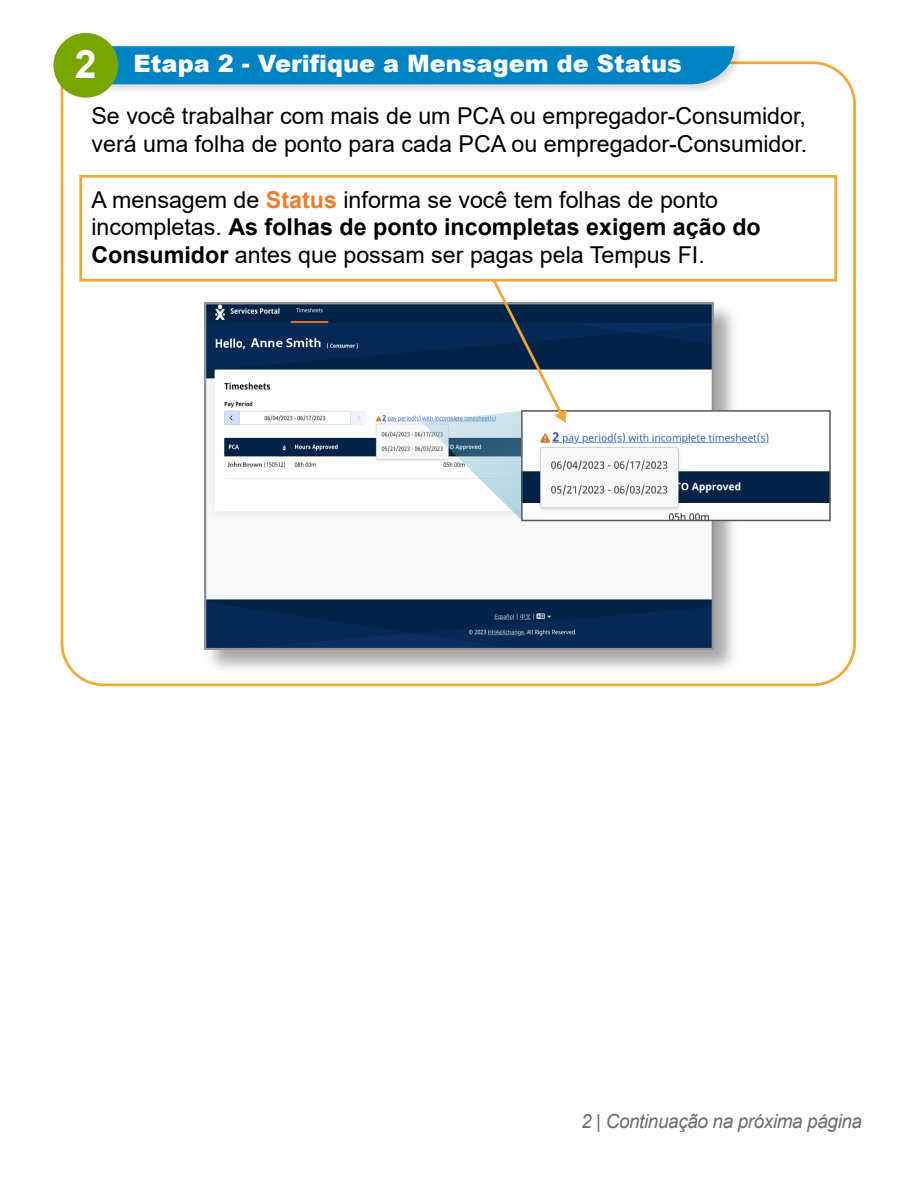
<style>
.page{position:relative;width:918px;height:1188px;background:#fff}
.page>*{position:absolute;margin:0;border:0;box-sizing:border-box;transform-origin:0 0}
.t1{font:900 24px "Arial";color:#fff}
.t2{font:23.25px/27.9px "Arial";color:#000}
.t3{font:italic 19.5px "Arial";letter-spacing:-.02em;color:#6d6d6d}
.s1{font-weight:700;font-size:39.15px}
.s2{font-weight:700;color:#ed7e30}
.s3{font-weight:700}
</style>
<div class="page">
<svg style="left:60px;top:61px;width:796px;height:626px"></svg>
<img style="left:56px;top:40px;width:692px;height:57px">
<div style="left:112px;top:46px;width:622px;height:38px;background:#0083c3"></div>
<div style="left:53px;top:33px;width:65px;height:65px;background:#79a500;border-radius:50%"></div>
<img style="left:198px;top:296px;width:546px;height:386px">
<svg style="left:205px;top:303px;width:508px;height:346px"></svg>
<img style="left:566px;top:413px;width:262px;height:105px">
<div style="left:521px;top:410px;width:310px;height:111px;border:2px solid #565656"></div>
<svg style="left:422px;top:277px;width:144px;height:243px"></svg>
<p class="t1" style="left:75px;top:46px;width:608px"><span class="s1">2</span> Etapa 2 - Verifique a Mensagem de Status</p>
<p class="t2" style="left:91px;top:102px;width:717px">Se você trabalhar com mais de um PCA ou empregador-Consumidor, verá uma folha de ponto para cada PCA ou empregador-Consumidor.</p>
<p class="t2" style="left:91px;top:185px;width:671px">A mensagem de <span class="s2">Status</span> informa se você tem folhas de ponto incompletas. <span class="s3">As folhas de ponto incompletas exigem ação do<br>Consumidor</span> antes que possam ser pagas pela Tempus FI.</p>
<p class="t3" style="left:581px;top:1109px;width:282px">2 | Continuação na próxima página</p>
</div>
